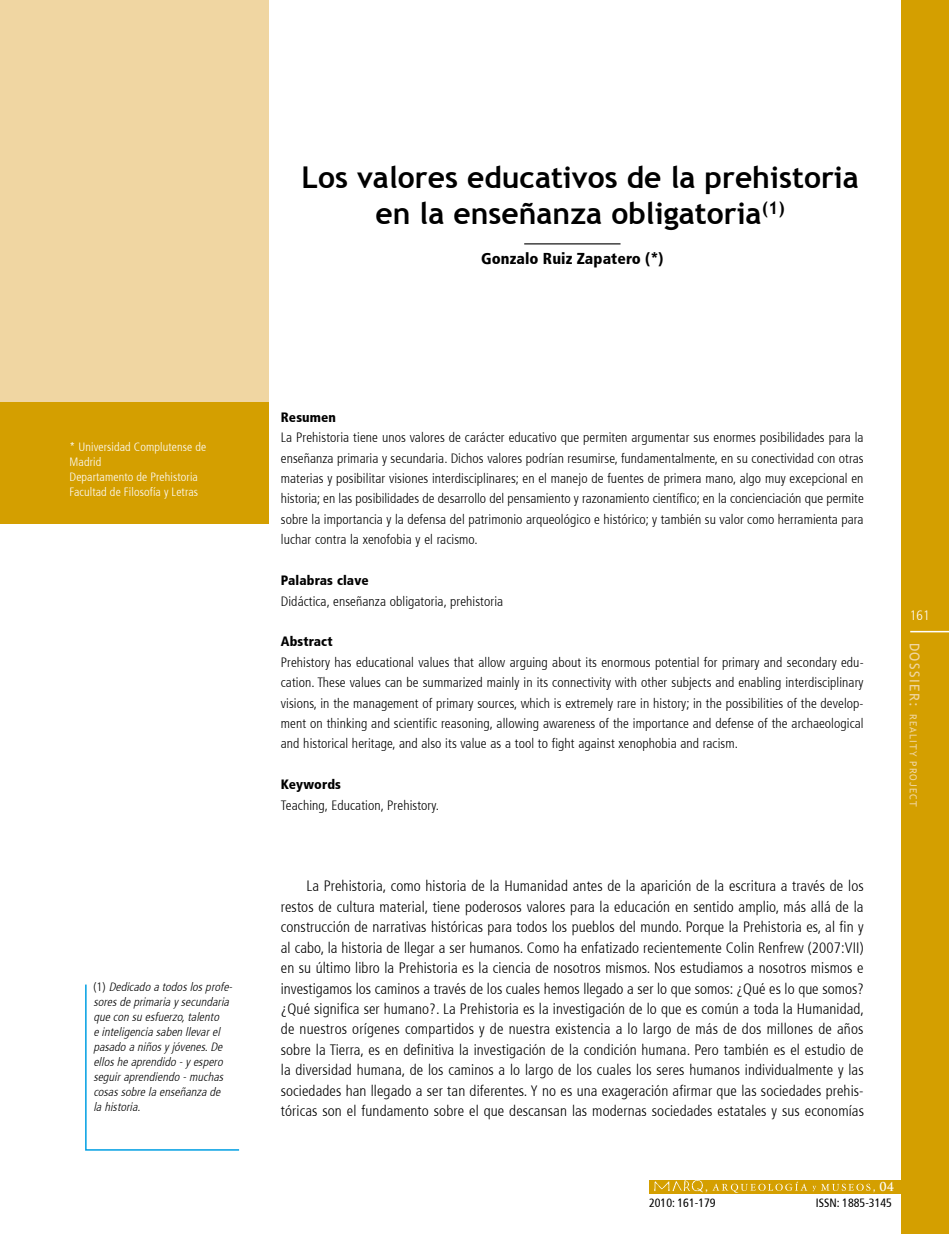
<style>
.page{position:relative;width:949px;height:1234px;background:#fff}
.page>*{position:absolute;margin:0;border:0;box-sizing:border-box;transform-origin:0 0}
.t1{font:700 30px/36px "Trebuchet MS";color:#000;text-align:center}
.t2{font:900 condensed 15.75px "Frutiger 77";letter-spacing:.005em;color:#000}
.t3{font:300 condensed 15px/20.4px "Frutiger 47";letter-spacing:.01em;color:#000;text-align:justify}
.t4{font:300 condensed 13.5px/20.4px "Frutiger 47";letter-spacing:.005em;color:#000;text-align:justify}
.t5{font:900 condensed 13.5px "Frutiger 77";letter-spacing:.01em;color:#000}
.t6{font:300 condensed 13.5px "Frutiger 47";color:#fff}
.t7{font:italic 300 condensed 12px/15px "Frutiger 47";color:#000}
.t8{font:300 condensed 12px/15px "Frutiger 47";letter-spacing:.01em;color:#fff}
.t9{font:condensed 12px "Frutiger 57";color:#000}
.t10{font:700 12px "Trajan Pro";color:#fff}
.t11{font:9.75px "Trebuchet MS";letter-spacing:.11em;color:#f0d6a2}
.s1{font-style:normal}
.s2{font-size:13.5px}
</style>
<div class="page">
<div style="left:900px;top:0;width:48px;height:1233px;background:#d49f00"></div>
<div style="left:648px;top:1179px;width:253px;height:14px;background:#d49f00"></div>
<img style="left:652px;top:1179px;width:55px;height:13px">
<svg style="left:712px;top:1181px;width:158px;height:11px"></svg>
<div style="left:0;top:401px;width:269px;height:122px;background:#d49f00"></div>
<hr style="left:524px;top:243px;width:96px;height:1px;background:#000">
<div style="left:0;top:0;width:269px;height:401px;background:#f0d6a2"></div>
<hr style="left:909px;top:630px;width:39px;height:2px;background:#fff">
<svg style="left:85px;top:984px;width:155px;height:167px"></svg>
<h1 class="t1" style="left:301px;top:159px;width:558px">Los valores educativos de la prehistoria en la enseñanza obligatoria<sup>(1)</sup></h1>
<p class="t2" style="left:481px;top:249px;width:184px">Gonzalo Ruiz Zapatero (*)</p>
<p class="t8" style="left:70px;top:439px;width:138px">* Universidad Complutense de<br>Madrid<br>Departamento de Prehistoria<br>Facultad de Filosofía y Letras</p>
<p class="t7" style="left:93px;top:979px;width:143px"><span class="s1">( 1 )</span> Dedicado a todoslosprofe&shy;soresdeprimaria ysecundaria quecon su esfuerzo,talento einteligencia saben llevarel pasado a niñosyjóvenes.De ellosheaprendido -yespero seguiraprendiendo -muchas cosassobrela enseñanza de la historia.</p>
<p class="t5" style="left:281px;top:409px;width:57px">Resumen</p>
<p class="t4" style="left:281px;top:427px;width:584px">La Prehistoria tiene unos valores de carácter educativo que permiten argumentar sus enormes posibilidades para la enseñanza primaria y secundaria. Dichos valores podrían resumirse, fundamentalmente, en su conectividad con otras materias y posibilitar visiones interdisciplinares; en el manejo de fuentes de primera mano, algo muy excepcional en historia; en las posibilidades de desarrollo del pensamiento y razonamiento científico; en la concienciación que permite sobre la importancia y la defensa del patrimonio arqueológico e histórico; y también su valor como herramienta para luchar contra la xenofobia y el racismo.</p>
<p class="t5" style="left:281px;top:572px;width:89px">Palabras clave</p>
<p class="t4" style="left:281px;top:590px;width:224px">Didáctica, enseñanza obligatoria, prehistoria</p>
<p class="t5" style="left:281px;top:633px;width:53px">Abstract</p>
<p class="t4" style="left:281px;top:652px;width:584px">Prehistory has educational values that allow arguing about its enormous potential for primary and secondary edu&shy;cation. These values can be summarized mainly in its connectivity with other subjects and enabling interdisciplinary visions, in the management of primary sources, which is extremely rare in history; in the possibilities of the develop&shy;ment on thinking and scientific reasoning, allowing awareness of the importance and defense of the archaeological and historical heritage, and also its value as a tool to fight against xenophobia and racism.</p>
<p class="t5" style="left:281px;top:776px;width:62px">Keywords</p>
<p class="t4" style="left:281px;top:794px;width:160px">Teaching, Education, Prehistory.</p>
<p class="t6" style="left:909px;top:607px;width:21px">161</p>
<p class="t11" style="left:918px;top:642px;width:165px;rotate:90deg"><span class="s2">DOSSIER:</span> REALITY PROJECT</p>
<p class="t3" style="left:281px;top:876px;width:584px;text-indent:26px">La Prehistoria, como historia de la Humanidad antes de la aparición de la escritura a través de los restos de cultura material, tiene poderosos valores para la educación en sentido amplio, más allá de la construcción de narrativas históricas para todos los pueblos del mundo. Porque la Prehistoria es, al fin y al cabo, la historia de llegar a ser humanos. Como ha enfatizado recientemente Colin Renfrew (2007:VII) en su último libro la Prehistoria es la ciencia de nosotros mismos. Nos estudiamos a nosotros mismos e investigamos los caminos a través de los cuales hemos llegado a ser lo que somos: ¿Qué es lo que somos? ¿Qué significa ser humano?. La Prehistoria es la investigación de lo que es común a toda la Humanidad, de nuestros orígenes compartidos y de nuestra existencia a lo largo de más de dos millones de años sobre la Tierra, es en definitiva la investigación de la condición humana. Pero también es el estudio de la diversidad humana, de los caminos a lo largo de los cuales los seres humanos individualmente y las sociedades han llegado a ser tan diferentes. Y no es una exageración afirmar que las sociedades prehis&shy;tóricas son el fundamento sobre el que descansan las modernas sociedades estatales y sus economías</p>
<p class="t10" style="left:705px;top:1178px;width:4px">,</p>
<p class="t10" style="left:872px;top:1178px;width:23px">, 04</p>
<p class="t9" style="left:649px;top:1195px;width:68px">2010: 161-179</p>
<p class="t9" style="left:815px;top:1195px;width:78px">ISSN: 1885-3145</p>
</div>
